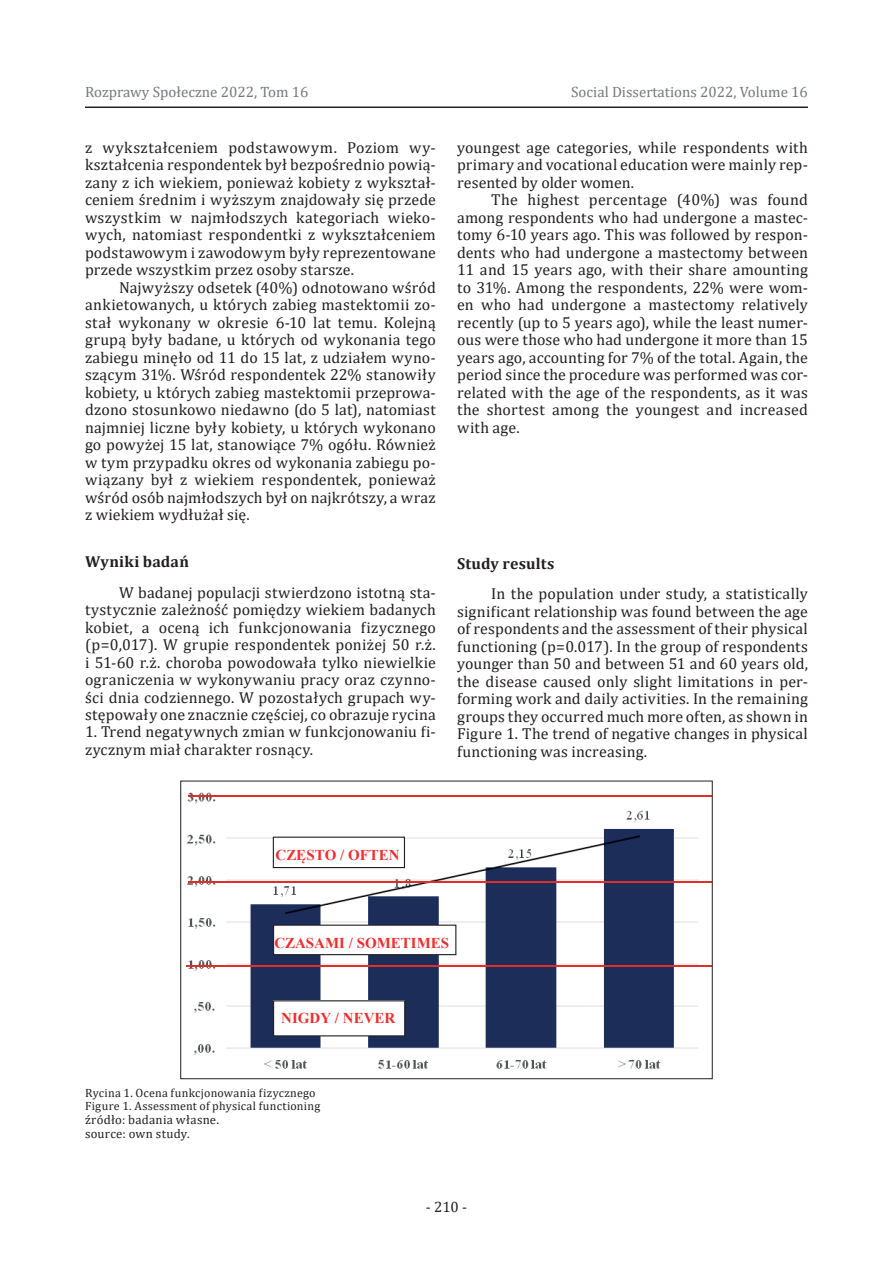
<style>
.page{position:relative;width:893px;height:1263px;background:#fff}
.page>*{position:absolute;margin:0;border:0;box-sizing:border-box;transform-origin:0 0}
.t1{font:15.9px/17.5px "Cambria";letter-spacing:.01em;color:#231f20;text-align:justify}
.t2{font:700 15.9px "Cambria";letter-spacing:.015em;color:#231f20}
.t3{font:15px "Cambria";color:#76787b}
.t4{font:700 15px "Times New Roman";color:#ee2d2d}
.t5{font:15px "Cambria";color:#231f20}
.t6{font:12.75px/14px "Cambria";letter-spacing:.02em;color:#231f20}
.t7{font:12px/13.2px "Cambria";letter-spacing:.02em;color:#231f20}
</style>
<div class="page">
<hr style="left:85px;top:107px;width:723px;height:1px;background:#231f20">
<img style="left:186px;top:792px;width:512px;height:277px">
<hr style="left:187px;top:965px;width:525px;height:2px;background:#e02e2a">
<hr style="left:188px;top:881px;width:524px;height:2px;background:#e02e2a">
<hr style="left:188px;top:795px;width:524px;height:2px;background:#e02e2a">
<div style="left:274px;top:925px;width:182px;height:30px;background:#fff"></div>
<div style="left:273px;top:924px;width:183px;height:31px;border:1px solid #231f20"></div>
<div style="left:274px;top:1001px;width:131px;height:35px;background:#fff"></div>
<div style="left:273px;top:837px;width:131px;height:30px;background:#fff"></div>
<div style="left:273px;top:837px;width:132px;height:31px;border:1px solid #231f20"></div>
<div style="left:180px;top:781px;width:533px;height:298px;border:1px solid #231f20"></div>
<p class="t3" style="left:85px;top:83px;width:225px">Rozprawy Społeczne 2022, Tom 16</p>
<p class="t3" style="left:571px;top:83px;width:238px">Social Dissertations 2022, Volume 16</p>
<p class="t1" style="left:85px;top:138px;width:352px">z wykształceniem podstawowym. Poziom wy&shy;kształcenia respondentek był bezpośrednio powią&shy;zany z ich wiekiem, ponieważ kobiety z wykształ&shy;ceniem średnim i wyższym znajdowały się przede wszystkim w najmłodszych kategoriach wieko&shy;wych, natomiast respondentki z wykształceniem podstawowym i zawodowym były reprezentowane przede wszystkim przez osoby starsze.</p>
<p class="t1" style="left:85px;top:278px;width:352px;text-indent:34px">Najwyższy odsetek (40%) odnotowano wśród ankietowanych, u których zabieg mastektomii zo&shy;stał wykonany w okresie 6-10 lat temu. Kolejną grupą były badane, u których od wykonania tego zabiegu minęło od 11 do 15 lat, z udziałem wyno&shy;szącym 31%. Wśród respondentek 22% stanowiły kobiety, u których zabieg mastektomii przeprowa&shy;dzono stosunkowo niedawno (do 5 lat), natomiast najmniej liczne były kobiety, u których wykonano go powyżej 15 lat, stanowiące 7% ogółu. Również w tym przypadku okres od wykonania zabiegu po&shy;wiązany był z wiekiem respondentek, ponieważ wśród osób najmłodszych był on najkrótszy, a wraz z wiekiem wydłużał się.</p>
<p class="t2" style="left:85px;top:551px;width:105px">Wyniki badań</p>
<p class="t1" style="left:85px;top:583px;width:352px;text-indent:34px">W badanej populacji stwierdzono istotną sta&shy;tystycznie zależność pomiędzy wiekiem badanych kobiet, a oceną ich funkcjonowania fizycznego (p=0,017). W grupie respondentek poniżej 50 r.ż. i 51-60 r.ż. choroba powodowała tylko niewielkie ograniczenia w wykonywaniu pracy oraz czynno&shy;ści dnia codziennego. W pozostałych grupach wy&shy;stępowały one znacznie częściej, co obrazuje rycina</p>
<p class="t1" style="left:85px;top:723px;width:352px">1. Trend negatywnych zmian w funkcjonowaniu fi&shy;zycznym miał charakter rosnący.</p>
<p class="t1" style="left:457px;top:138px;width:352px">youngest age categories, while respondents with primary and vocational education were mainly rep&shy;resented by older women.</p>
<p class="t1" style="left:457px;top:191px;width:352px;text-indent:34px">The highest percentage (40%) was found among respondents who had undergone a mastec&shy;tomy 6-10 years ago. This was followed by respon&shy;dents who had undergone a mastectomy between 11 and 15 years ago, with their share amounting to 31%. Among the respondents, 22% were wom&shy;en who had undergone a mastectomy relatively recently (up to 5 years ago), while the least numer&shy;ous were those who had undergone it more than 15 years ago, accounting for 7% of the total. Again, the period since the procedure was performed was cor&shy;related with the age of the respondents, as it was the shortest among the youngest and increased with age.</p>
<p class="t2" style="left:457px;top:552px;width:99px">Study results</p>
<p class="t1" style="left:457px;top:585px;width:352px;text-indent:34px">In the population under study, a statistically significant relationship was found between the age of respondents and the assessment of their physical functioning (p=0.017). In the group of respondents younger than 50 and between 51 and 60 years old, the disease caused only slight limitations in per&shy;forming work and daily activities. In the remaining groups they occurred much more often, as shown in Figure 1. The trend of negative changes in physical functioning was increasing.</p>
<p class="t4" style="left:276px;top:844px;width:126px">CZĘSTO / OFTEN</p>
<p class="t4" style="left:274px;top:932px;width:176px">CZASAMI / SOMETIMES</p>
<p class="t4" style="left:281px;top:1007px;width:115px">NIGDY / NEVER</p>
<p class="t7" style="left:85px;top:1086px;width:237px">Rycina 1. Ocena funkcjonowania fizycznego<br>Figure 1. Assessment of physical functioning</p>
<p class="t6" style="left:85px;top:1112px;width:135px">źródło: badania własne. source: own study.</p>
<p class="t5" style="left:426px;top:1198px;width:43px">- 210-</p>
</div>
